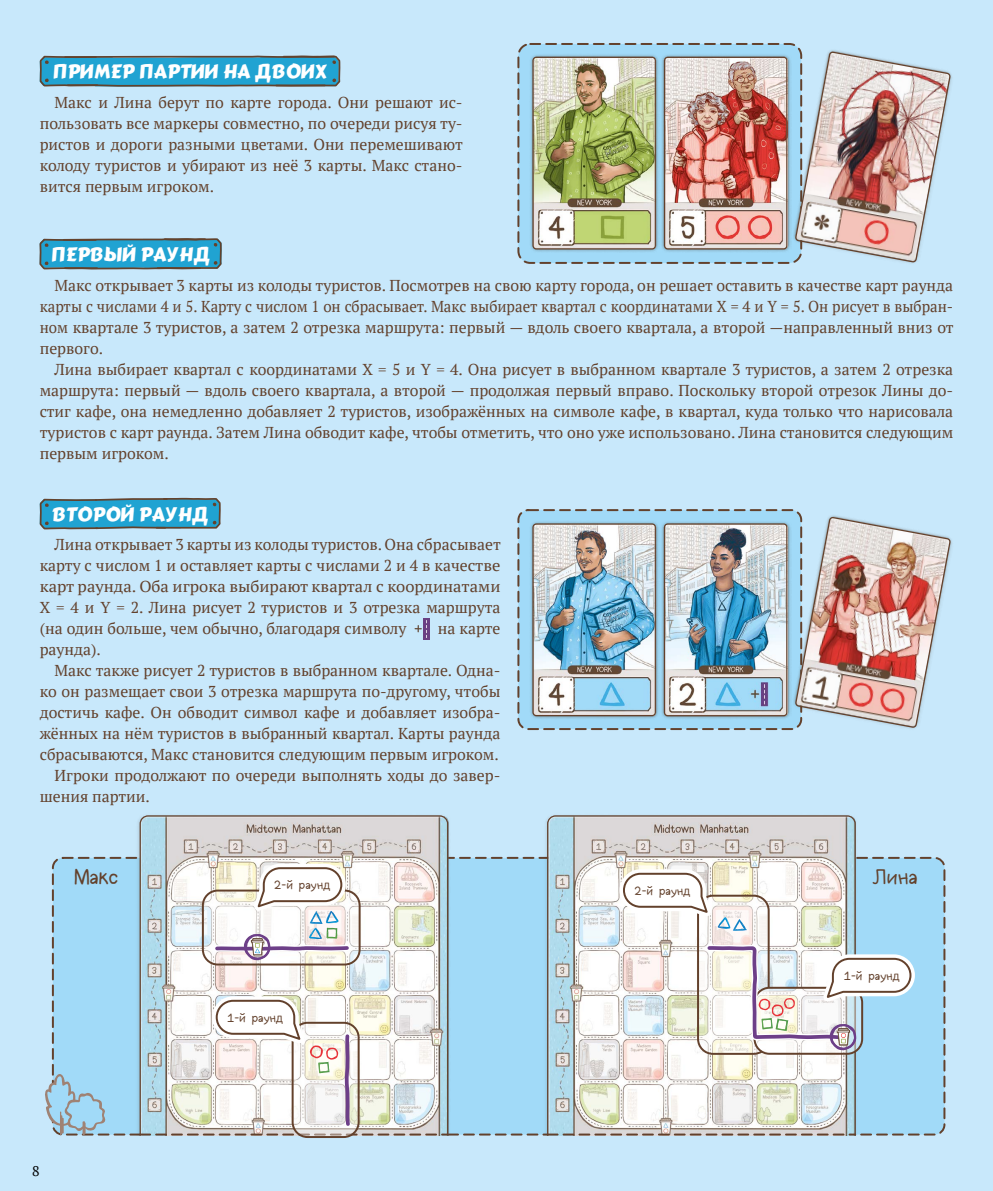
<style>
.page{position:relative;width:993px;height:1191px;background:#fff}
.page>*{position:absolute;margin:0;border:0;box-sizing:border-box;transform-origin:0 0}
.t1{font:21px "Halogen";color:#63412c}
.t2{font:19.25px "Carter One Multi Cyr";letter-spacing:.01em;color:#fff}
.t3{font:15.75px/21px "PT Serif";color:#63412c;text-align:justify}
.t4{font:14px "PT Serif";color:#000}
.t5{font:12.25px "Halogen";color:#63412c}
</style>
<div class="page">
<div style="left:0;top:0;width:992px;height:1191px;background:#c8e8fb"></div>
<div style="left:518px;top:510px;width:283px;height:219px;background:#a1daf8;border-radius:10px"></div>
<div style="left:517px;top:509px;width:285px;height:221px;border:2px dashed #63412c;border-radius:10px"></div>
<div style="left:518px;top:44px;width:283px;height:219px;background:#a1daf8;border-radius:12px"></div>
<div style="left:517px;top:43px;width:284px;height:221px;border:2px dashed #63412c;border-radius:12px"></div>
<img style="left:530px;top:54px;width:260px;height:198px">
<div style="left:532px;top:57px;width:123px;height:192px;border:1px solid #63412c;border-radius:3px"></div>
<div style="left:663px;top:57px;width:124px;height:192px;border:1px solid #63412c;border-radius:3px"></div>
<img style="left:790px;top:47px;width:162px;height:217px">
<img style="left:795px;top:51px;width:155px;height:211px">
<img style="left:530px;top:521px;width:260px;height:198px">
<div style="left:532px;top:523px;width:123px;height:193px;border:1px solid #63412c;border-radius:3px"></div>
<img style="left:790px;top:513px;width:162px;height:218px">
<img style="left:795px;top:516px;width:155px;height:211px">
<div style="left:663px;top:523px;width:124px;height:193px;border:1px solid #63412c;border-radius:3px"></div>
<div style="left:53px;top:858px;width:891px;height:276px;background:#a1daf8;border-radius:10px"></div>
<svg style="left:139px;top:815px;width:310px;height:321px;background:#d8dbd9"></svg>
<svg style="left:546px;top:815px;width:310px;height:321px;background:#d6dad8"></svg>
<svg style="left:140px;top:1133px;width:307px;height:2px"></svg>
<svg style="left:547px;top:1133px;width:307px;height:2px"></svg>
<svg style="left:203px;top:890px;width:156px;height:74px"></svg>
<div style="left:202px;top:889px;width:158px;height:76px;border:2px solid #63412c;border-radius:15px"></div>
<svg style="left:292px;top:1022px;width:66px;height:115px"></svg>
<div style="left:291px;top:1021px;width:68px;height:117px;border:2px solid #63412c;border-radius:15px"></div>
<svg style="left:208px;top:991px;width:143px;height:136px;background:#ebe6e3"></svg>
<svg style="left:210px;top:859px;width:143px;height:101px;background:#e7e3e1"></svg>
<svg style="left:614px;top:865px;width:301px;height:190px;background:#d8ddde"></svg>
<svg style="left:45px;top:1073px;width:63px;height:62px"></svg>
<div style="left:423px;top:618px;width:6px;height:22px;background:#6a4083"></div>
<svg style="left:414px;top:620px;width:13px;height:18px"></svg>
<svg style="left:39px;top:55px;width:302px;height:32px;background:#319abe"></svg>
<svg style="left:39px;top:238px;width:183px;height:32px;background:#3299bc"></svg>
<svg style="left:39px;top:497px;width:182px;height:33px;background:#379dc0"></svg>
<p class="t2" style="left:52px;top:55px;width:275px">ПРИМЕР ПАРТИИ НА ДВОИХ</p>
<p class="t3" style="left:40px;top:92px;width:424px;text-indent:15px">Макс и Лина берут по карте города. Они решают ис&shy;пользовать все маркеры совместно, по очереди рисуя ту&shy;ристов и дороги разными цветами. Они перемешивают колоду туристов и убирают из неё 3 карты. Макс стано&shy;вится первым игроком.</p>
<p class="t2" style="left:51px;top:238px;width:161px">ПЕРВЫЙ РАУНД</p>
<p class="t3" style="left:40px;top:275px;width:915px;text-indent:15px">Макс открывает 3 карты из колоды туристов. Посмотрев на свою карту города, он решает оставить в качестве карт раунда карты с числами 4 и 5. Карту с числом 1 он сбрасывает. Макс выбирает квартал с координатами X = 4 и Y = 5. Он рисует в выбран&shy;ном квартале 3 туристов, а затем 2 отрезка маршрута: первый — вдоль своего квартала, а второй —направленный вниз от первого.</p>
<p class="t3" style="left:40px;top:359px;width:914px;text-indent:15px">Лина выбирает квартал с координатами X = 5 и Y = 4. Она рисует в выбранном квартале 3 туристов, а затем 2 отрезка маршрута: первый — вдоль своего квартала, а второй — продолжая первый вправо. Поскольку второй отрезок Лины до&shy;стиг кафе, она немедленно добавляет 2 туристов, изображённыx на символе кафе, в квартал, куда только что нарисовала туристов с карт раунда. Затем Лина обводит кафе, чтобы отметить, что оно уже использовано. Лина становится следующим первым игроком.</p>
<p class="t2" style="left:52px;top:498px;width:158px">ВТОРОЙ РАУНД</p>
<p class="t3" style="left:40px;top:533px;width:462px;text-indent:15px">Лина открывает 3 карты из колоды туристов. Она сбрасывает карту с числом 1 и оставляет карты с числами 2 и 4 в качестве карт раунда. Оба игрока выбирают квартал с координатами X = 4 и Y = 2. Лина рисует 2 туристов и 3 отрезка маршрута (на один больше, чем обычно, благодаря символу</p>
<p class="t3" style="left:437px;top:617px;width:64px">на карте</p>
<p class="t3" style="left:40px;top:638px;width:63px">раунда).</p>
<p class="t3" style="left:55px;top:659px;width:447px">Макс также рисует 2 туристов в выбранном квартале. Одна-</p>
<p class="t3" style="left:40px;top:680px;width:462px">ко он размещает свои 3 отрезка маршрута по-другому, чтобы</p>
<p class="t3" style="left:40px;top:701px;width:462px">достичь кафе. Он обводит символ кафе и добавляет изобра-</p>
<p class="t3" style="left:40px;top:722px;width:462px">жённыx на нём туристов в выбранный квартал. Карты раунда</p>
<p class="t3" style="left:40px;top:743px;width:460px">сбрасываются, Макс становится следующим первым игроком.</p>
<p class="t3" style="left:55px;top:764px;width:447px">Игроки продолжают по очереди выполнять ходы до завер-</p>
<p class="t3" style="left:40px;top:785px;width:112px">шения партии.</p>
<h1 class="t1" style="left:74px;top:864px;width:45px">Макс</h1>
<h1 class="t1" style="left:872px;top:864px;width:47px">Лина</h1>
<p class="t5" style="left:274px;top:877px;width:58px">2-й раунд</p>
<p class="t5" style="left:634px;top:883px;width:58px">2-й раунд</p>
<p class="t4" style="left:32px;top:1162px;width:9px">8</p>
<p class="t5" style="left:227px;top:1010px;width:58px">1-й раунд</p>
<p class="t5" style="left:843px;top:968px;width:58px">1-й раунд</p>
</div>
